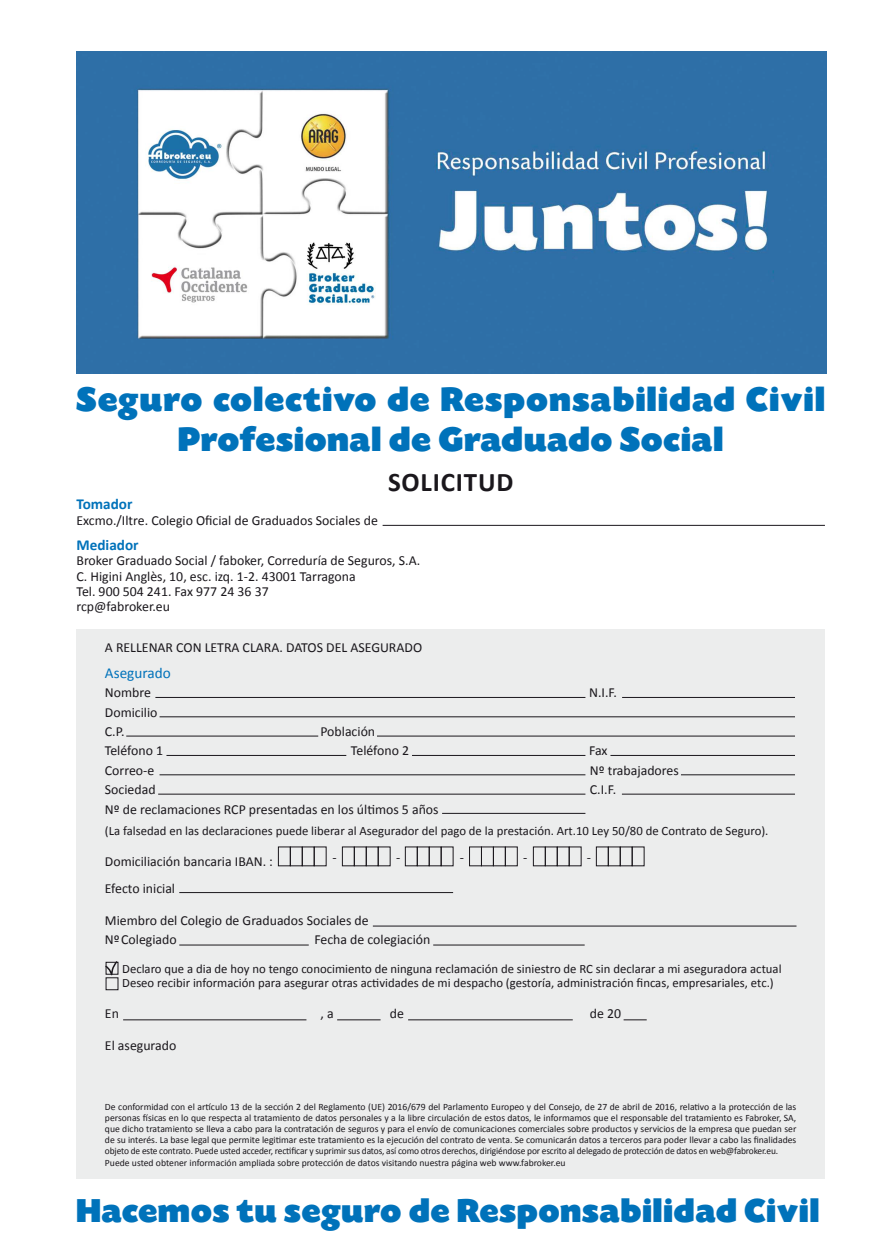
<style>
.page{position:relative;width:893px;height:1255px;background:#fff}
.page>*{position:absolute;margin:0;border:0;box-sizing:border-box;transform-origin:0 0}
.t1{font:35.85px/39.8px "Sh Today Ultra";letter-spacing:.03em;color:#0072ba;text-align:center}
.t2{font:34.95px "Sh Today Ultra";letter-spacing:.03em;color:#0072ba}
.t3{font:700 27px "Calibri";letter-spacing:.03em;color:#1a171c}
.t4{font:700 15.15px "Calibri";color:#0072ba}
.t5{font:15.15px "Calibri";color:#0072ba}
.t6{font:13.8px/15.1px "Calibri";color:#1a171c}
.t7{font:12.75px/14.1px "Calibri";color:#1a171c}
.t8{font:9.75px/11.1px "Calibri";color:#1a171c}
</style>
<div class="page">
<img style="left:76px;top:51px;width:750px;height:322px">
<div style="left:76px;top:629px;width:749px;height:550px;background:#eceded"></div>
<hr style="left:622px;top:793px;width:173px;height:1px;background:#1a171c">
<hr style="left:158px;top:793px;width:427px;height:1px;background:#1a171c">
<hr style="left:622px;top:697px;width:173px;height:1px;background:#1a171c">
<hr style="left:155px;top:697px;width:430px;height:1px;background:#1a171c">
<hr style="left:160px;top:716px;width:635px;height:1px;background:#1a171c">
<hr style="left:377px;top:735px;width:418px;height:1px;background:#1a171c">
<hr style="left:126px;top:735px;width:192px;height:1px;background:#1a171c">
<hr style="left:610px;top:755px;width:185px;height:1px;background:#1a171c">
<hr style="left:681px;top:774px;width:114px;height:1px;background:#1a171c">
<hr style="left:412px;top:755px;width:173px;height:1px;background:#1a171c">
<hr style="left:166px;top:755px;width:180px;height:1px;background:#1a171c">
<hr style="left:442px;top:813px;width:143px;height:1px;background:#1a171c">
<hr style="left:160px;top:774px;width:425px;height:1px;background:#1a171c">
<svg style="left:624px;top:1019px;width:23px;height:1px"></svg>
<hr style="left:408px;top:1019px;width:165px;height:1px;background:#1a171c">
<hr style="left:337px;top:1019px;width:44px;height:1px;background:#1a171c">
<hr style="left:123px;top:1019px;width:183px;height:1px;background:#1a171c">
<svg style="left:105px;top:961px;width:13px;height:15px"></svg>
<hr style="left:373px;top:925px;width:423px;height:1px;background:#1a171c">
<hr style="left:433px;top:944px;width:152px;height:1px;background:#1a171c">
<hr style="left:179px;top:944px;width:130px;height:1px;background:#1a171c">
<hr style="left:179px;top:892px;width:274px;height:1px;background:#1a171c">
<hr style="left:383px;top:525px;width:442px;height:1px;background:#1a171c">
<div style="left:106px;top:961px;width:12px;height:13px;border:1px solid #1a171c"></div>
<div style="left:106px;top:977px;width:12px;height:13px;border:1px solid #1a171c"></div>
<div style="left:278px;top:846px;width:13px;height:20px;border:1px solid #1a171c"></div>
<div style="left:290px;top:846px;width:13px;height:20px;border:1px solid #1a171c"></div>
<div style="left:302px;top:846px;width:13px;height:20px;border:1px solid #1a171c"></div>
<div style="left:314px;top:846px;width:13px;height:20px;border:1px solid #1a171c"></div>
<div style="left:342px;top:846px;width:13px;height:20px;border:1px solid #1a171c"></div>
<div style="left:354px;top:846px;width:13px;height:20px;border:1px solid #1a171c"></div>
<div style="left:366px;top:846px;width:13px;height:20px;border:1px solid #1a171c"></div>
<div style="left:378px;top:846px;width:12px;height:20px;border:1px solid #1a171c"></div>
<div style="left:405px;top:846px;width:13px;height:20px;border:1px solid #1a171c"></div>
<div style="left:417px;top:846px;width:13px;height:20px;border:1px solid #1a171c"></div>
<div style="left:429px;top:846px;width:13px;height:20px;border:1px solid #1a171c"></div>
<div style="left:441px;top:846px;width:12px;height:20px;border:1px solid #1a171c"></div>
<div style="left:469px;top:846px;width:13px;height:20px;border:1px solid #1a171c"></div>
<div style="left:481px;top:846px;width:13px;height:20px;border:1px solid #1a171c"></div>
<div style="left:493px;top:846px;width:13px;height:20px;border:1px solid #1a171c"></div>
<div style="left:505px;top:846px;width:13px;height:20px;border:1px solid #1a171c"></div>
<div style="left:533px;top:846px;width:13px;height:20px;border:1px solid #1a171c"></div>
<div style="left:545px;top:846px;width:13px;height:20px;border:1px solid #1a171c"></div>
<div style="left:557px;top:846px;width:13px;height:20px;border:1px solid #1a171c"></div>
<div style="left:569px;top:846px;width:12px;height:20px;border:1px solid #1a171c"></div>
<div style="left:596px;top:846px;width:13px;height:20px;border:1px solid #1a171c"></div>
<div style="left:608px;top:846px;width:13px;height:20px;border:1px solid #1a171c"></div>
<div style="left:620px;top:846px;width:13px;height:20px;border:1px solid #1a171c"></div>
<div style="left:632px;top:846px;width:12px;height:20px;border:1px solid #1a171c"></div>
<h1 class="t1" style="left:76px;top:381px;width:750px">Seguro colectivo de Responsabilidad Civil<br>Profesional de Graduado Social</h1>
<h3 class="t3" style="left:388px;top:465px;width:127px">SOLICITUD</h3>
<h3 class="t4" style="left:76px;top:495px;width:58px">Tomador</h3>
<h3 class="t6" style="left:76px;top:511px;width:303px">Excmo./Iltre. Colegio Oficial de Graduados Sociales de</h3>
<h3 class="t4" style="left:76px;top:536px;width:64px">Mediador</h3>
<h3 class="t6" style="left:76px;top:552px;width:345px">Broker Graduado Social / faboker, Correduría de Seguros, S.A.<br>C. Higini Anglès, 10, esc. izq. 1-2. 43001 Tarragona<br>Tel. 900 504 241. Fax 977 24 36 37<br>rcp@fabroker.eu</h3>
<h3 class="t6" style="left:105px;top:639px;width:319px">A RELLENAR CON LETRA CLARA. DATOS DEL ASEGURADO</h3>
<h3 class="t5" style="left:105px;top:663px;width:67px">Asegurado</h3>
<h3 class="t6" style="left:105px;top:684px;width:48px">Nombre</h3>
<h3 class="t6" style="left:589px;top:684px;width:29px">N.I.F.</h3>
<h3 class="t6" style="left:105px;top:701px;width:54px;line-height:19.4px">Domicilio<br>C.P.</h3>
<h3 class="t6" style="left:320px;top:723px;width:56px">Población</h3>
<h3 class="t6" style="left:105px;top:742px;width:60px">Teléfono 1</h3>
<h3 class="t6" style="left:351px;top:742px;width:60px">Teléfono 2</h3>
<h3 class="t6" style="left:589px;top:742px;width:20px">Fax</h3>
<h3 class="t6" style="left:105px;top:762px;width:51px">Correo-e</h3>
<h3 class="t6" style="left:590px;top:762px;width:90px">Nº trabajadores</h3>
<h3 class="t6" style="left:105px;top:781px;width:52px">Sociedad</h3>
<h3 class="t6" style="left:590px;top:781px;width:28px">C.I.F.</h3>
<h3 class="t6" style="left:105px;top:800px;width:335px">Nº de reclamaciones RCP presentadas en los últimos 5 años</h3>
<h3 class="t7" style="left:105px;top:823px;width:665px">(La falsedad en las declaraciones puede liberar al Asegurador del pago de la prestación. Art.10 Ley 50/80 de Contrato de Seguro).</h3>
<h3 class="t6" style="left:105px;top:853px;width:170px">Domiciliación bancaria IBAN. :</h3>
<h3 class="t6" style="left:332px;top:849px;width:6px">-</h3>
<h3 class="t6" style="left:396px;top:849px;width:6px">-</h3>
<h3 class="t6" style="left:460px;top:849px;width:6px">-</h3>
<h3 class="t6" style="left:523px;top:849px;width:6px">-</h3>
<h3 class="t6" style="left:587px;top:849px;width:6px">-</h3>
<h3 class="t6" style="left:105px;top:879px;width:72px">Efecto inicial</h3>
<h3 class="t6" style="left:105px;top:909px;width:265px;line-height:19.4px">Miembro del Colegio de Graduados Sociales de<br>NºColegiado</h3>
<h3 class="t6" style="left:314px;top:931px;width:118px">Fecha de colegiación</h3>
<p class="t7" style="left:122px;top:961px;width:661px">Declaro que a dia de hoy no tengo conocimiento de ninguna reclamación de siniestro de RC sin declarar a mi aseguradora actual<br>Deseo recibir información para asegurar otras actividades de mi despacho (gestoría, administración fincas, empresariales, etc.)</p>
<h3 class="t6" style="left:105px;top:1005px;width:16px">En</h3>
<h3 class="t6" style="left:320px;top:1005px;width:15px">, a</h3>
<h3 class="t6" style="left:390px;top:1005px;width:16px">de</h3>
<h3 class="t6" style="left:590px;top:1005px;width:33px">de 20</h3>
<h3 class="t6" style="left:105px;top:1036px;width:73px">El asegurado</h3>
<p class="t8" style="left:105px;top:1100px;width:693px">De conformidad con el artículo 13 de la sección 2 del Reglamento (UE) 2016/679 del Parlamento Europeo y del Consejo, de 27 de abril de 2016, relativo a la protección de las personas físicas en lo que respecta al tratamiento de datos personales y a la libre circulación de estos datos, le informamos que el responsable del tratamiento es Fabroker, SA, que dicho tratamiento se lleva a cabo para la contratación de seguros y para el envío de comunicaciones comerciales sobre productos y servicios de la empresa que puedan ser de su interés. La base legal que permite legitimar este tratamiento es la ejecución del contrato de venta. Se comunicarán datos a terceros para poder llevar a cabo las finalidades objeto de este contrato. Puede usted acceder, rectificar y suprimir sus datos, así como otros derechos, dirigiéndose por escrito al delegado de protección de datos en web@fabroker.eu.<br>Puede usted obtener información ampliada sobre protección de datos visitando nuestra página web www.fabroker.eu</p>
<h2 class="t2" style="left:76px;top:1192px;width:744px">Hacemos tu seguro de Responsabilidad Civil</h2>
</div>
